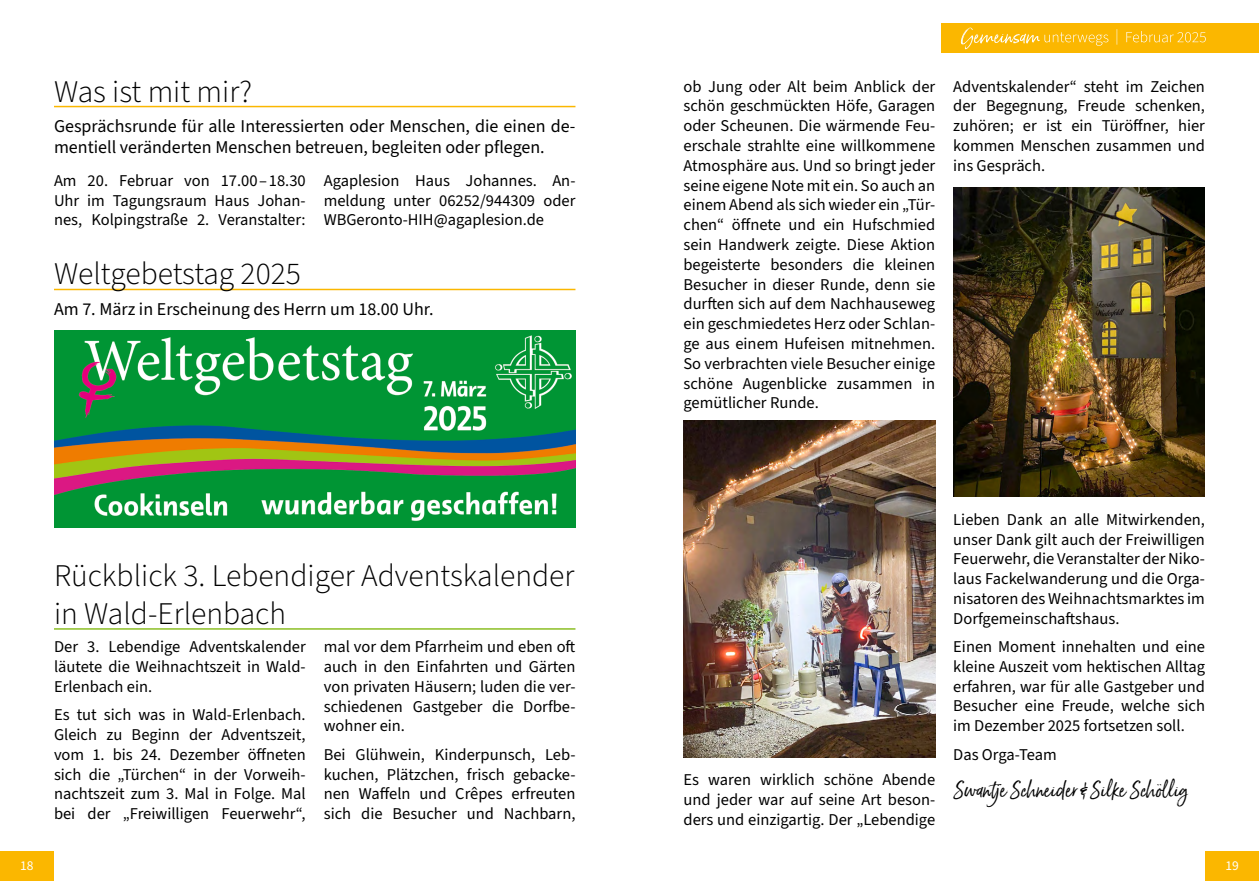
<style>
.page{position:relative;width:1259px;height:893px;background:#fff}
.page>*{position:absolute;margin:0;border:0;box-sizing:border-box;transform-origin:0 0}
.Header_St__Barth{font:300 31.5px/37.8px "Source Sans 3";color:#000}
.Header_Neutral{font:300 31.5px "Source Sans 3";color:#000}
.Autor_GU{font:19.5px "Born Ready";color:#000}
.Subhead_GU{font:18px/21.6px "Source Sans 3";color:#000}
.Fließtext_GU{font:16.5px/19.8px "Source Sans 3";color:#000;text-align:justify}
.t1{font:13.5px "Source Sans 3";color:#fff}
</style>
<div class="page">
<div style="left:941px;top:23px;width:318px;height:30px;background:#fbb700"></div>
<div style="left:1205px;top:851px;width:54px;height:30px;background:#fbb700"></div>
<div style="left:0;top:851px;width:54px;height:30px;background:#fbb700"></div>
<svg style="left:961px;top:28px;width:244px;height:21px"></svg>
<hr style="left:54px;top:106px;width:521px;height:1px;background:#fbb700">
<hr style="left:54px;top:289px;width:521px;height:1px;background:#fbb700">
<hr style="left:54px;top:628px;width:521px;height:2px;background:#8bbe25">
<img style="left:54px;top:331px;width:521px;height:196px">
<img style="left:683px;top:420px;width:252px;height:337px">
<img style="left:953px;top:187px;width:252px;height:309px">
<p class="Header_Neutral" style="left:54px;top:70px;width:200px">Was ist mit mir?</p>
<p class="Subhead_GU" style="left:54px;top:115px;width:523px">Gesprächsrunde für alle Interessierten oder Menschen, die einen de&shy;mentiell veränderten Menschen betreuen, begleiten oder pflegen.</p>
<p class="Fließtext_GU" style="left:54px;top:171px;width:253px">Am 20. Februar von 17.00 – 18.30<br>Uhr im Tagungsraum Haus Johan&shy;nes, Kolpingstraße 2. Veranstalter:</p>
<p class="Fließtext_GU" style="left:324px;top:171px;width:253px">Agaplesion Haus Johannes. An&shy;meldung unter 06252/944309 oder WBGeronto-HIH@agaplesion.de</p>
<p class="Header_Neutral" style="left:54px;top:253px;width:248px">Weltgebetstag 2025</p>
<p class="Subhead_GU" style="left:54px;top:298px;width:381px">Am 7. März in Erscheinung des Herrn um 18.00 Uhr.</p>
<p class="Header_St__Barth" style="left:54px;top:558px;width:522px">Rückblick 3. Lebendiger Adventskalender in Wald-Erlenbach</p>
<p class="Fließtext_GU" style="left:54px;top:637px;width:253px">Der 3. Lebendige Adventskalender läutete die Weihnachtszeit in Wald-Erlenbach ein.</p>
<p class="Fließtext_GU" style="left:54px;top:705px;width:253px">Es tut sich was in Wald-Erlenbach.<br>Gleich zu Beginn der Adventszeit, vom 1. bis 24. Dezember öffneten sich die „Türchen“ in der Vorweih&shy;nachtszeit zum 3. Mal in Folge. Mal bei der „Freiwilligen Feuerwehr“,</p>
<p class="Fließtext_GU" style="left:324px;top:637px;width:253px">mal vor dem Pfarrheim und eben oft auch in den Einfahrten und Gärten von privaten Häusern; luden die ver&shy;schiedenen Gastgeber die Dorfbe&shy;wohner ein.</p>
<p class="Fließtext_GU" style="left:324px;top:745px;width:253px">Bei Glühwein, Kinderpunsch, Leb&shy;kuchen, Plätzchen, frisch gebacke&shy;nen Waffeln und Crêpes erfreuten sich die Besucher und Nachbarn,</p>
<p class="Fließtext_GU" style="left:683px;top:77px;width:253px">ob Jung oder Alt beim Anblick der schön geschmückten Höfe, Garagen oder Scheunen. Die wärmende Feu&shy;erschale strahlte eine willkommene Atmosphäre aus. Und so bringt jeder seine eigene Note mit ein. So auch an einem Abend als sich wieder ein „Tür&shy;chen“ öffnete und ein Hufschmied sein Handwerk zeigte. Diese Aktion begeisterte besonders die kleinen Besucher in dieser Runde, denn sie durften sich auf dem Nachhauseweg ein geschmiedetes Herz oder Schlan&shy;ge aus einem Hufeisen mitnehmen.<br>So verbrachten viele Besucher einige schöne Augenblicke zusammen in gemütlicher Runde.</p>
<p class="Fließtext_GU" style="left:953px;top:77px;width:253px">Adventskalender“ steht im Zeichen der Begegnung, Freude schenken, zuhören; er ist ein Türöffner, hier kommen Menschen zusammen und ins Gespräch.</p>
<p class="Fließtext_GU" style="left:683px;top:771px;width:253px">Es waren wirklich schöne Abende und jeder war auf seine Art beson&shy;ders und einzigartig. Der „Lebendige</p>
<p class="Fließtext_GU" style="left:953px;top:510px;width:253px">Lieben Dank an alle Mitwirkenden, unser Dank gilt auch der Freiwilligen Feuerwehr, die Veranstalter der Niko&shy;laus Fackelwanderung und die Orga&shy;nisatoren des Weihnachtsmarktes im Dorfgemeinschaftshaus.</p>
<p class="Fließtext_GU" style="left:953px;top:637px;width:253px">Einen Moment innehalten und eine kleine Auszeit vom hektischen Alltag erfahren, war für alle Gastgeber und Besucher eine Freude, welche sich im Dezember 2025 fortsetzen soll.</p>
<p class="Fließtext_GU" style="left:953px;top:745px;width:105px">Das Orga-Team</p>
<p class="Autor_GU" style="left:953px;top:778px;width:236px">Swantje Schneider &amp; Silke Schöllig</p>
<p class="t1" style="left:20px;top:857px;width:15px">18</p>
<p class="t1" style="left:1225px;top:857px;width:15px">19</p>
</div>
